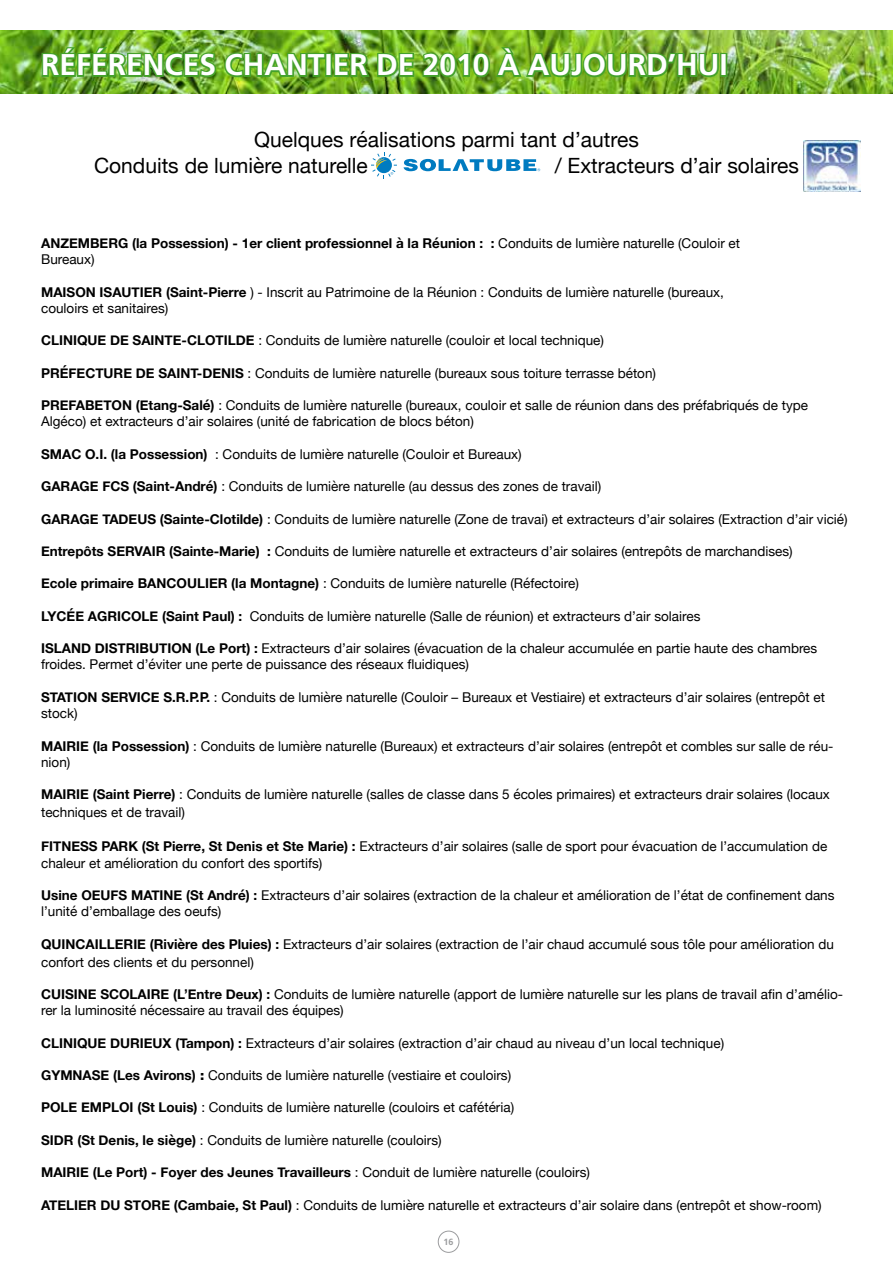
<style>
.page{position:relative;width:893px;height:1263px;background:#fff}
.page>*{position:absolute;margin:0;border:0;box-sizing:border-box;transform-origin:0 0}
.t1{font:700 30px "Frutiger";color:#fff}
.t2{font:21px/25.2px "Helvetica Neue";color:#000}
.t3{font:13.5px/16.2px "Helvetica Neue";color:#000}
.t4{font:700 13.5px/16.2px "Helvetica Neue";color:#000}
.t5{font:700 9px "Frutiger";color:#9b9c9e}
.s1{font-weight:400}
.s2{font-weight:700}
.s3{font-weight:800}
</style>
<div class="page">
<img style="left:0;top:31px;width:893px;height:63px">
<img style="left:40px;top:41px;width:680px;height:42px">
<div style="left:720px;top:53px;width:7px;height:24px;border:3px solid #44a12b"></div>
<svg style="left:371px;top:152px;width:26px;height:26px"></svg>
<svg style="left:404px;top:159px;width:136px;height:12px"></svg>
<img style="left:804px;top:140px;width:56px;height:52px">
<div style="left:438px;top:1231px;width:21px;height:22px;border:1px solid #9b9c9e;border-radius:50%"></div>
<h1 class="t1" style="left:41px;top:47px;width:688px">RÉFÉRENCES CHANTIER DE 2010 À AUJOURD’HUI</h1>
<h2 class="t2" style="left:94px;top:129px;width:546px;text-indent:160px">Quelques réalisations parmi tant d’autres<br>Conduits de lumière naturelle</h2>
<h2 class="t2" style="left:555px;top:154px;width:246px">/ Extracteurs d’air solaires</h2>
<p class="t4" style="left:41px;top:236px;width:700px">ANZEMBERG (la Possession) - 1er client professionnel à la Réunion : : <span class="s1">Conduits de lumière naturelle (Couloir et<br>Bureaux)</span></p>
<p class="t3" style="left:41px;top:285px;width:684px"><span class="s2">MAISON ISAUTIER (Saint-Pierre</span> ) - Inscrit au Patrimoine de la Réunion : Conduits de lumière naturelle (bureaux, couloirs et sanitaires)</p>
<p class="t3" style="left:41px;top:333px;width:564px"><span class="s2">CLINIQUE DE SAINTE-CLOTILDE</span> : Conduits de lumière naturelle (couloir et local technique)</p>
<p class="t3" style="left:41px;top:366px;width:616px"><span class="s2">PRÉFECTURE DE SAINT-DENIS</span> : Conduits de lumière naturelle (bureaux sous toiture terrasse béton)</p>
<p class="t3" style="left:41px;top:398px;width:768px"><span class="s2">PREFABETON (Etang-Salé)</span> : Conduits de lumière naturelle (bureaux, couloir et salle de réunion dans des préfabriqués de type<br>Algéco) et extracteurs d’air solaires (unité de fabrication de blocs béton)</p>
<p class="t3" style="left:41px;top:447px;width:482px"><span class="s2">SMAC O.I. (la Possession)</span> : Conduits de lumière naturelle (Couloir et Bureaux)</p>
<p class="t3" style="left:41px;top:479px;width:562px"><span class="s2">GARAGE FCS (Saint-André)</span> : Conduits de lumière naturelle (au dessus des zones de travail)</p>
<p class="t3" style="left:41px;top:511px;width:808px"><span class="s2">GARAGE TADEUS (Sainte-Clotilde)</span> : Conduits de lumière naturelle (Zone de travai) et extracteurs d’air solaires (Extraction d’air vicié)</p>
<p class="t3" style="left:41px;top:544px;width:753px"><span class="s2">Entrepôts SERVAIR (Sainte-Marie) :</span> Conduits de lumière naturelle et extracteurs d’air solaires (entrepôts de marchandises)</p>
<p class="t3" style="left:41px;top:576px;width:539px"><span class="s2">Ecole primaire BANCOULIER (la Montagne)</span> : Conduits de lumière naturelle (Réfectoire)</p>
<p class="t3" style="left:41px;top:609px;width:661px"><span class="s2">LYCÉE AGRICOLE (Saint Paul) :</span> Conduits de lumière naturelle (Salle de réunion) et extracteurs d’air solaires</p>
<p class="t3" style="left:41px;top:641px;width:778px"><span class="s2">ISLAND DISTRIBUTION (Le Port) :</span> Extracteurs d’air solaires (évacuation de la chaleur accumulée en partie haute des chambres froides. Permet d’éviter une perte de puissance des réseaux fluidiques)</p>
<p class="t3" style="left:41px;top:690px;width:785px"><span class="s2">STATION SERVICE S.R.P.P.</span> : Conduits de lumière naturelle (Couloir – Bureaux et Vestiaire) et extracteurs d’air solaires (entrepôt et stock)</p>
<p class="t3" style="left:41px;top:738px;width:794px"><span class="s2">MAIRIE (la Possession)</span> : Conduits de lumière naturelle (Bureaux) et extracteurs d’air solaires (entrepôt et combles sur salle de réu&shy;nion)</p>
<p class="t3" style="left:41px;top:786px;width:790px;line-height:18px"><span class="s2">MAIRIE (Saint Pierre)</span> : Conduits de lumière naturelle (salles de classe dans 5 écoles primaires) et extracteurs drair solaires (locaux techniques et de travail)</p>
<p class="t3" style="left:41px;top:839px;width:788px"><span class="s2">FITNESS PARK (St Pierre, St Denis et Ste Marie) :</span> Extracteurs d’air solaires (salle de sport pour évacuation de l’accumulation de chaleur et amélioration du confort des sportifs)</p>
<p class="t3" style="left:41px;top:888px;width:795px"><span class="s2">Usine OEUFS MATINE (St André) :</span> Extracteurs d’air solaires (extraction de la chaleur et amélioration de l’état de confinement dans l’unité d’emballage des oeufs)</p>
<p class="t3" style="left:41px;top:935px;width:794px;line-height:18px"><span class="s2">QUINCAILLERIE (Rivière des Pluies) :</span> Extracteurs d’air solaires (extraction de l’air chaud accumulé sous tôle pour amélioration du confort des clients et du personnel)</p>
<p class="t3" style="left:41px;top:987px;width:803px"><span class="s2">CUISINE SCOLAIRE (L’Entre Deux) :</span> Conduits de lumière naturelle (apport de lumière naturelle sur les plans de travail afin d’amélio&shy;rer la luminosité nécessaire au travail des équipes)</p>
<p class="t3" style="left:41px;top:1035px;width:685px"><span class="s2">CLINIQUE DURIEUX (Tampon) :</span> Extracteurs d’air solaires (extraction d’air chaud au niveau d’un local technique)</p>
<p class="t3" style="left:41px;top:1068px;width:472px"><span class="s2">GYMNASE (Les Avirons)</span> <span class="s3">:</span> Conduits de lumière naturelle (vestiaire et couloirs)</p>
<p class="t3" style="left:41px;top:1100px;width:475px"><span class="s2">POLE EMPLOI (St Louis)</span> : Conduits de lumière naturelle (couloirs et cafétéria)</p>
<p class="t3" style="left:41px;top:1132px;width:402px"><span class="s2">SIDR (St Denis, le siège)</span> : Conduits de lumière naturelle (couloirs)</p>
<p class="t4" style="left:41px;top:1164px;width:550px">MAIRIE (Le Port) - Foyer des Jeunes Travailleurs <span class="s1">: Conduit de lumière naturelle (couloirs)</span></p>
<p class="t3" style="left:41px;top:1197px;width:782px"><span class="s2">ATELIER DU STORE (Cambaie, St Paul)</span> : Conduits de lumière naturelle et extracteurs d’air solaire dans (entrepôt et show-room)</p>
<p class="t5" style="left:444px;top:1237px;width:12px">16</p>
</div>
